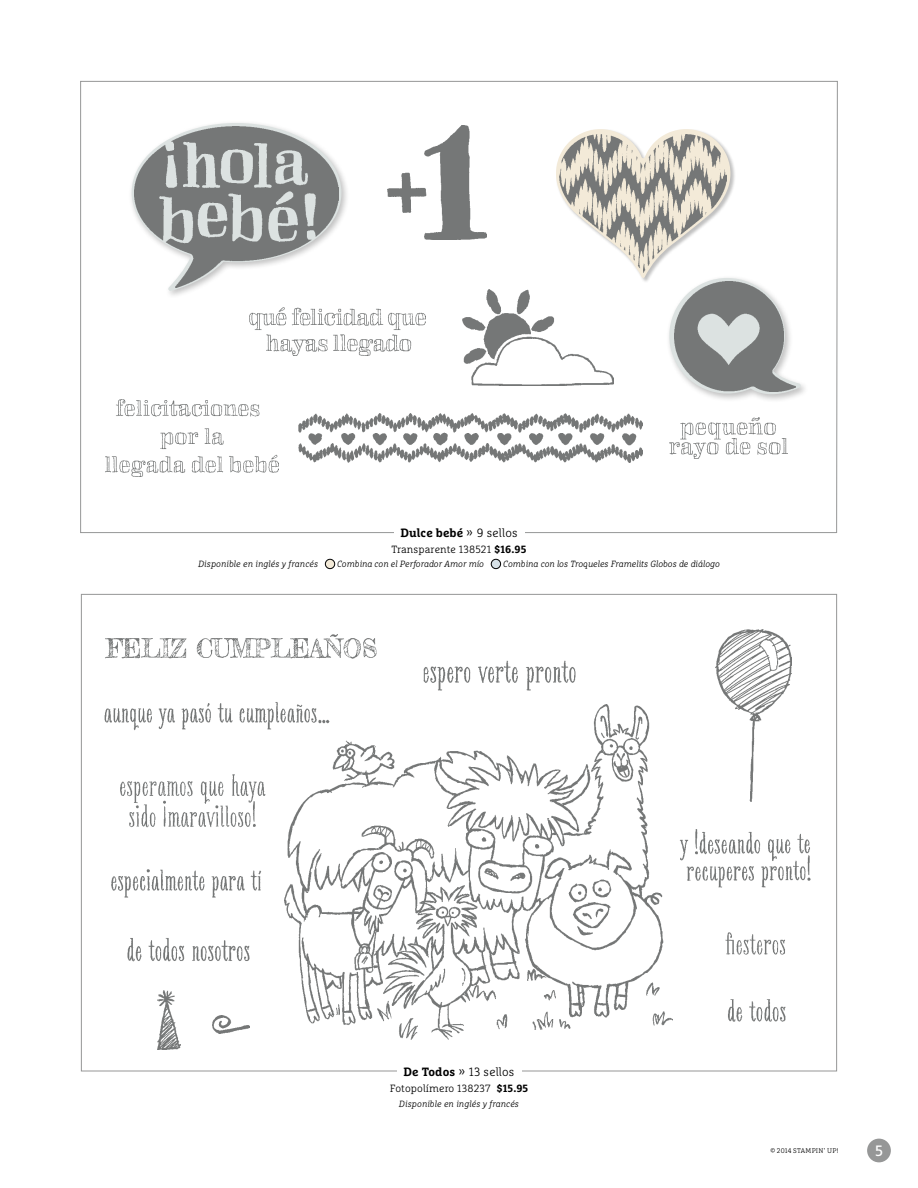
<style>
.page{position:relative;width:918px;height:1188px;background:#fff}
.page>*{position:absolute;margin:0;border:0;box-sizing:border-box;transform-origin:0 0}
.t1{font:15px "Marselis Slab Pro";color:#fff}
.t2{font:700 12px "Marselis Slab Pro";letter-spacing:.01em;color:#000}
.t3{font:300 12px "Marselis Slab Pro";letter-spacing:.01em;color:#000}
.t4{font:300 10.5px "Marselis Slab Pro";letter-spacing:.01em;color:#000}
.t5{font:italic 300 9px "Marselis Slab Pro";color:#000}
.t6{font:300 6.75px "Marselis Slab Pro";letter-spacing:.03em;color:#000}
.s1{font-weight:300}
.s2{font-weight:700}
</style>
<div class="page">
<div style="left:867px;top:1139px;width:24px;height:23px;background:#969797;border-radius:50%"></div>
<img style="left:284px;top:705px;width:388px;height:334px">
<img style="left:716px;top:630px;width:76px;height:172px">
<img style="left:213px;top:1015px;width:37px;height:18px">
<img style="left:158px;top:990px;width:23px;height:59px">
<svg style="left:80px;top:81px;width:758px;height:452px"></svg>
<div style="left:394px;top:527px;width:130px;height:10px;background:#fff"></div>
<div style="left:325px;top:559px;width:10px;height:10px;background:#f3ead8;border-radius:50%"></div>
<div style="left:325px;top:559px;width:10px;height:10px;border:1px solid #000;border-radius:50%"></div>
<div style="left:491px;top:559px;width:10px;height:10px;background:#d7e1e7;border-radius:50%"></div>
<div style="left:491px;top:559px;width:10px;height:10px;border:1px solid #000;border-radius:50%"></div>
<img style="left:134px;top:127px;width:205px;height:160px">
<img style="left:560px;top:134px;width:167px;height:139px">
<img style="left:462px;top:289px;width:152px;height:96px">
<img style="left:675px;top:281px;width:120px;height:110px">
<img style="left:388px;top:125px;width:98px;height:115px">
<img style="left:299px;top:414px;width:343px;height:48px">
<img style="left:106px;top:399px;width:172px;height:78px">
<img style="left:250px;top:307px;width:175px;height:48px">
<img style="left:669px;top:417px;width:118px;height:42px">
<img style="left:728px;top:999px;width:58px;height:23px">
<img style="left:679px;top:829px;width:132px;height:59px">
<img style="left:127px;top:938px;width:123px;height:24px">
<img style="left:111px;top:869px;width:151px;height:29px">
<img style="left:104px;top:702px;width:229px;height:33px">
<img style="left:725px;top:932px;width:60px;height:23px">
<img style="left:120px;top:774px;width:146px;height:54px">
<img style="left:105px;top:634px;width:272px;height:25px">
<img style="left:423px;top:660px;width:153px;height:31px">
<h2 class="t2" style="left:400px;top:525px;width:119px">Dulce bebé <span class="s1">» 9 sellos</span></h2>
<p class="t4" style="left:392px;top:543px;width:136px">Transparente 138521 <span class="s2">$16.95</span></p>
<p class="t5" style="left:198px;top:559px;width:122px">Disponible en inglés y francés</p>
<p class="t5" style="left:337px;top:559px;width:148px">Combina con el Perforador Amor mío</p>
<p class="t5" style="left:503px;top:559px;width:218px">Combina con los Troqueles Framelits Globos de diálogo</p>
<h2 class="t3" style="left:404px;top:1065px;width:112px"><span class="s2">De Todos</span> » 13 sellos</h2>
<p class="t4" style="left:390px;top:1082px;width:140px">Fotopolímero 138237 <span class="s2">$15.95</span></p>
<p class="t5" style="left:399px;top:1098px;width:122px">Disponible en inglés y francés</p>
<p class="t6" style="left:770px;top:1147px;width:70px">© 2014 STAMPIN’ UP!</p>
<h1 class="t1" style="left:875px;top:1141px;width:9px">5</h1>
</div>
